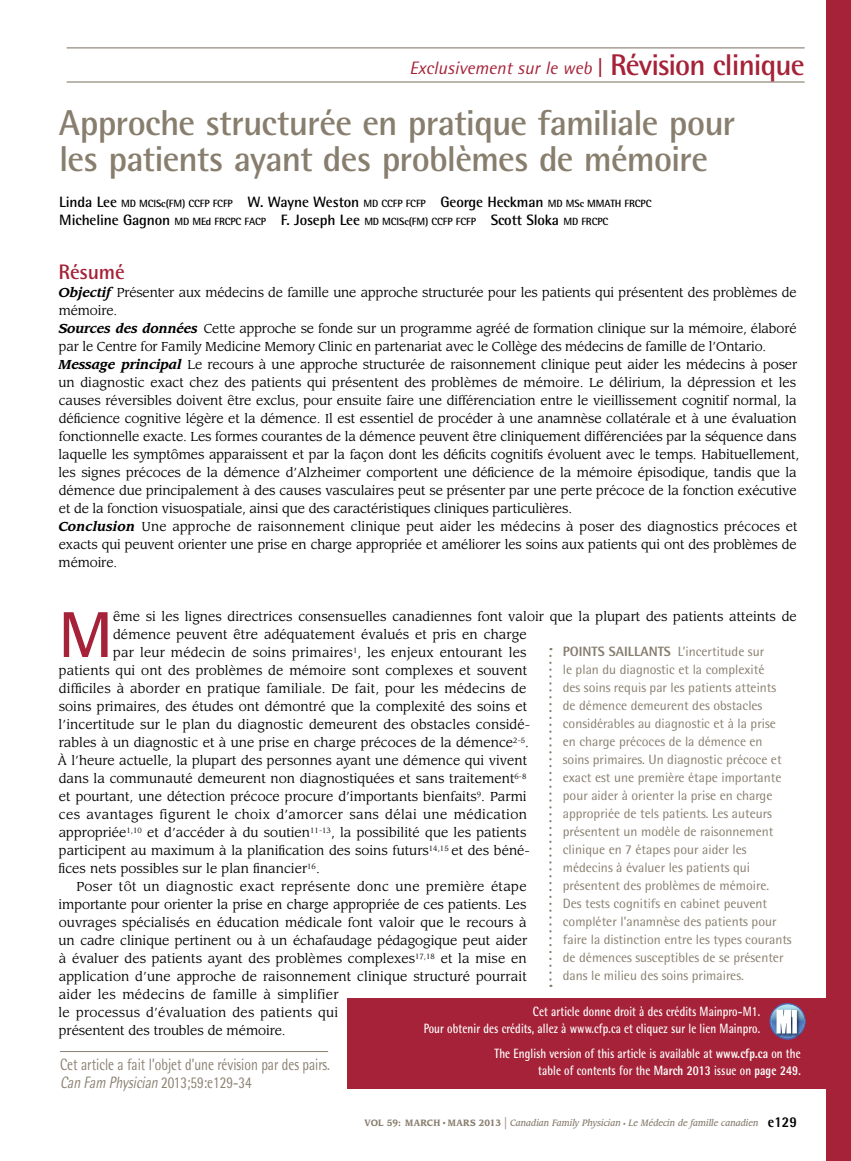
<style>
.page{position:relative;width:851px;height:1161px;background:#fff}
.page>*{position:absolute;margin:0;border:0;box-sizing:border-box;transform-origin:0 0}
.t1{font:700 64.95px "Rotis Semi Sans Std";color:#a52238}
.t2{font:700 36px/36px "Rotis Semi Sans Std";letter-spacing:-.02em;color:#887e6e}
.t3{font:700 21px "Rotis Semi Sans Std";letter-spacing:-.01em;color:#a52238}
.t4{font:italic 18px "Rotis Semi Sans Std";color:#a52238}
.t5{font:16.5px/18px "Rotis Semi Sans Std";color:#887e6e;scale:.8 1}
.t6{font:13.5px/18px "Rotis Semi Sans Std";color:#887e6e}
.t7{font:700 13.5px/16.5px "Rotis Semi Sans Std";letter-spacing:.01em;color:#fff;text-align:right;scale:.8 1}
.t8{font:12.75px/18px "Leawood Std";color:#000}
.t9{font:12.75px "Leawood Std";letter-spacing:.025em;color:#000}
.t10{font:700 10.5px/18px "Rotis Semi Sans Std";letter-spacing:-.01em;color:#000}
.t11{font:italic 500 9px "Leawood Std";color:#887e6e;scale:.9 1}
.s1{font-weight:700;font-style:normal;font-size:21px}
.s2{font-weight:700;font-style:normal;font-size:30px}
.s3{font-size:15px}
.s4{font-weight:700;font-style:italic}
.s5{font-weight:800}
.s6{font-style:italic}
.s7{font-weight:700;font-style:normal}
.s8{font-family:"Times";font-weight:400;font-style:normal}
.s9{font-weight:400;font-style:normal;font-size:15px}
.s10{font-style:normal;font-size:6px}
.s11{font-family:"Rotis Semi Sans Std";font-weight:800;font-style:normal;font-size:15px;color:#000}
</style>
<div class="page">
<div style="left:826px;top:0;width:24px;height:1161px;background:#a52238"></div>
<hr style="left:60px;top:1051px;width:268px;height:1px;background:#887e6e">
<hr style="left:67px;top:47px;width:737px;height:1px;background:#887e6e">
<hr style="left:67px;top:81px;width:737px;height:2px;background:#887e6e">
<svg style="left:549px;top:656px;width:2px;height:331px"></svg>
<div style="left:347px;top:998px;width:480px;height:90px;background:#a52238"></div>
<svg style="left:769px;top:1003px;width:36px;height:37px"></svg>
<h3 class="t4" style="left:409px;top:57px;width:397px">Exclusivement sur le web <span class="s1">|</span> <span class="s2">Révision clinique</span></h3>
<h2 class="t2" style="left:59px;top:104px;width:678px">Approche structurée en pratique familiale pour les patients ayant des problèmes de mémoire</h2>
<p class="t10" style="left:59px;top:194px;width:593px"><span class="s3">Linda Lee</span> MD MClSc(FM) CCFP FCFP <span class="s3">W. Wayne Weston</span> MD CCFP FCFP <span class="s3">George Heckman</span> MD MSc MMATH FRCPC<br><span class="s3">Micheline Gagnon</span> MD MEd FRCPC FACP <span class="s3">F. Joseph Lee</span> MD MClSc(FM) CCFP FCFP <span class="s3">Scott Sloka</span> MD FRCPC</p>
<h3 class="t3" style="left:59px;top:259px;width:68px">Résumé</h3>
<p class="t8" style="left:58px;top:284px;width:742px"><span class="s4">Objectif</span> Présenter aux médecins de famille une approche structurée pour les patients qui présentent des problèmes de mémoire.<br><span class="s4">Sources des données</span> Cette approche se fonde sur un programme agréé de formation clinique sur la mémoire, élaboré par le Centre for Family Medicine Memory Clinic en partenariat avec le Collège des médecins de famille de l’Ontario.<br><span class="s4">Message principal</span> Le recours à une approche structurée de raisonnement clinique peut aider les médecins à poser un diagnostic exact chez des patients qui présentent des problèmes de mémoire. Le délirium, la dépression et les causes réversibles doivent être exclus, pour ensuite faire une différenciation entre le vieillissement cognitif normal, la déficience cognitive légère et la démence. Il est essentiel de procéder à une anamnèse collatérale et à une évaluation fonctionnelle exacte. Les formes courantes de la démence peuvent être cliniquement différenciées par la séquence dans laquelle les symptômes apparaissent et par la façon dont les déficits cognitifs évoluent avec le temps. Habituellement, les signes précoces de la démence d’Alzheimer comportent une déficience de la mémoire épisodique, tandis que la démence due principalement à des causes vasculaires peut se présenter par une perte précoce de la fonction exécutive et de la fonction visuospatiale, ainsi que des caractéristiques cliniques particulières.<br><span class="s4">Conclusion</span> Une approche de raisonnement clinique peut aider les médecins à poser des diagnostics précoces et exacts qui peuvent orienter une prise en charge appropriée et améliorer les soins aux patients qui ont des problèmes de mémoire.</p>
<h1 class="t1" style="left:59px;top:595px;width:56px">M</h1>
<p class="t8" style="left:113px;top:608px;width:685px">ême si les lignes directrices consensuelles canadiennes font valoir que la plupart des patients atteints de</p>
<p class="t8" style="left:113px;top:626px;width:415px">démence peuvent être adéquatement évalués et pris en charge</p>
<p class="t8" style="left:113px;top:644px;width:415px">par leur médecin de soins primaires<sup>1</sup>, les enjeux entourant les</p>
<p class="t8" style="left:59px;top:662px;width:470px">patients qui ont des problèmes de mémoire sont complexes et souvent</p>
<p class="t8" style="left:59px;top:680px;width:469px">difficiles à aborder en pratique familiale. De fait, pour les médecins de</p>
<p class="t8" style="left:59px;top:698px;width:470px">soins primaires, des études ont démontré que la complexité des soins et</p>
<p class="t8" style="left:59px;top:716px;width:473px">l’incertitude sur le plan du diagnostic demeurent des obstacles considé-</p>
<p class="t8" style="left:59px;top:734px;width:472px">rables à un diagnostic et à une prise en charge précoces de la démence<sup>2-5</sup>.</p>
<p class="t8" style="left:57px;top:752px;width:471px">À l’heure actuelle, la plupart des personnes ayant une démence qui vivent</p>
<p class="t8" style="left:59px;top:770px;width:469px">dans la communauté demeurent non diagnostiquées et sans traitement<sup>6-8</sup></p>
<p class="t8" style="left:59px;top:788px;width:469px">et pourtant, une détection précoce procure d’importants bienfaits<sup>9</sup>. Parmi</p>
<p class="t9" style="left:59px;top:807px;width:469px">ces avantages figurent le choix d’amorcer sans délai une médication</p>
<p class="t8" style="left:59px;top:824px;width:469px">appropriée<sup>1,10</sup> et d’accéder à du soutien<sup>11-13</sup>, la possibilité que les patients</p>
<p class="t8" style="left:59px;top:842px;width:472px">participent au maximum à la planification des soins futurs<sup>14,15</sup> et des béné-</p>
<p class="t8" style="left:59px;top:860px;width:263px">fices nets possibles sur le plan financier<sup>16</sup>.</p>
<p class="t9" style="left:76px;top:879px;width:451px">Poser tôt un diagnostic exact représente donc une première étape</p>
<p class="t8" style="left:59px;top:896px;width:469px">importante pour orienter la prise en charge appropriée de ces patients. Les</p>
<p class="t8" style="left:59px;top:914px;width:469px">ouvrages spécialisés en éducation médicale font valoir que le recours à</p>
<p class="t8" style="left:59px;top:932px;width:470px">un cadre clinique pertinent ou à un échafaudage pédagogique peut aider</p>
<p class="t8" style="left:59px;top:950px;width:469px">à évaluer des patients ayant des problèmes complexes<sup>17,18</sup> et la mise en</p>
<p class="t8" style="left:59px;top:968px;width:469px">application d’une approche de raisonnement clinique structuré pourrait</p>
<p class="t9" style="left:59px;top:987px;width:281px">aider les médecins de famille à simplifier</p>
<p class="t8" style="left:59px;top:1004px;width:281px">le processus d’évaluation des patients qui</p>
<p class="t8" style="left:59px;top:1022px;width:228px">présentent des troubles de mémoire.</p>
<p class="t6" style="left:562px;top:643px;width:230px"><span class="s5">Points saillants</span> L’incertitude sur<br>le plan du diagnostic et la complexité<br>des soins requis par les patients atteints de démence demeurent des obstacles considérables au diagnostic et à la prise en charge précoces de la démence en soins primaires. Un diagnostic précoce et exact est une première étape importante pour aider à orienter la prise en charge appropriée de tels patients. Les auteurs présentent un modèle de raisonnement clinique en 7 étapes pour aider les médecins à évaluer les patients qui présentent des problèmes de mémoire.<br>Des tests cognitifs en cabinet peuvent compléter l’anamnèse des patients pour faire la distinction entre les types courants de démences susceptibles de se présenter dans le milieu des soins primaires.</p>
<p class="t7" style="left:423px;top:1003px;width:422px">Cet article donne droit à des crédits Mainpro-M1.<br>Pour obtenir des crédits, allez à www.cfp.ca et cliquez sur le lien Mainpro.</p>
<p class="t7" style="left:494px;top:1045px;width:384px">The English version of this article is available at <span class="s5">www.cfp.ca</span> on the table of contents for the <span class="s5">March 2013</span> issue on <span class="s5">page 249</span>.</p>
<p class="t5" style="left:60px;top:1055px;width:339px">Cet article a fait l’objet d’une révision par des pairs.<br><span class="s6">Can Fam Physician</span> 2013;59:e129-34</p>
<p class="t11" style="left:364px;top:1118px;width:482px"><span class="s7">Vol 59: MARCH</span> <span class="s8">•</span> <span class="s7">MARS 2013</span> <span class="s9">|</span> Canadian Family Physician <span class="s10">•</span> Le Médecin de famille canadien <span class="s11">e129</span></p>
</div>
